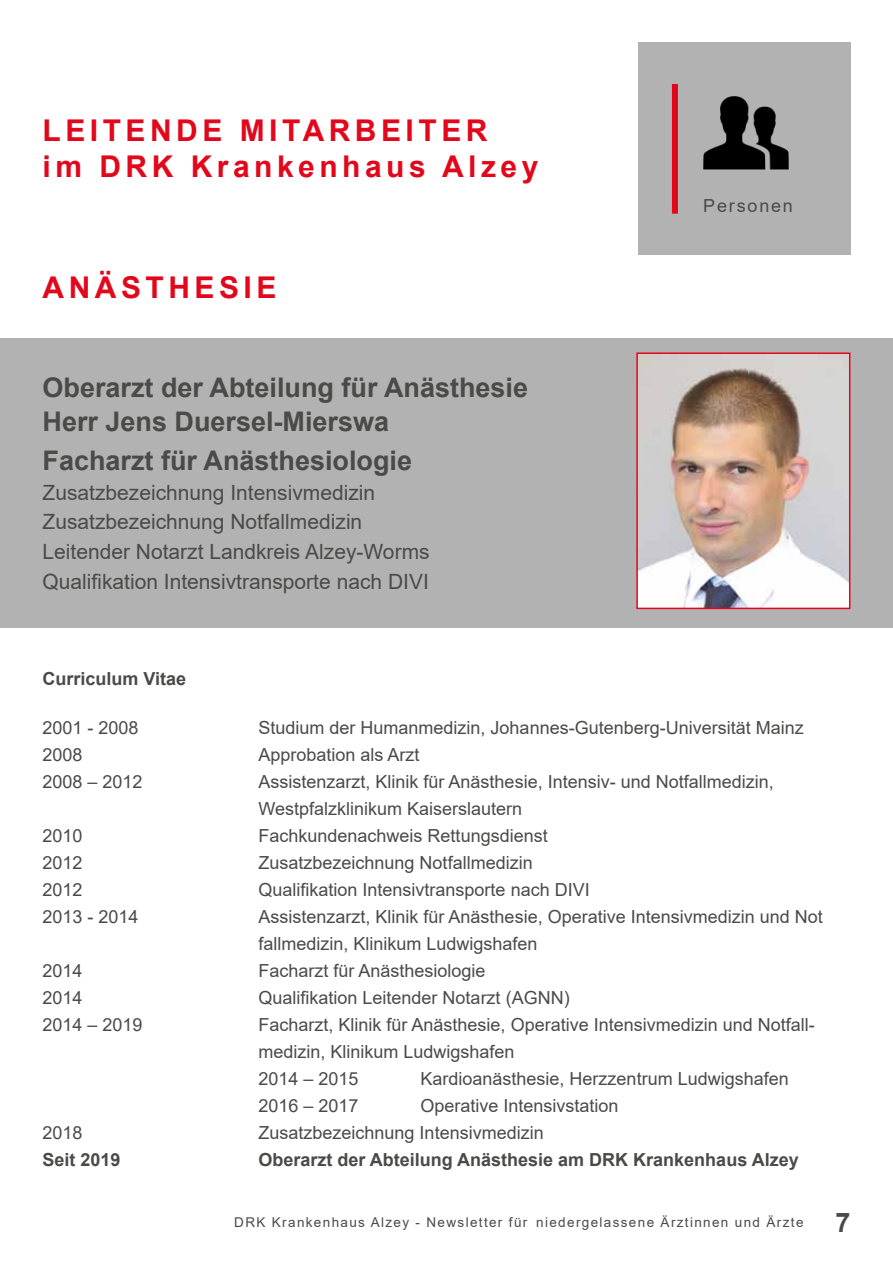
<style>
.page{position:relative;width:893px;height:1263px;background:#fff}
.page>*{position:absolute;margin:0;border:0;box-sizing:border-box;transform-origin:0 0}
.t1{font:700 30px/36px "Arial";letter-spacing:.15em;color:#e2071b}
.t2{font:700 27px/34.5px "Arial";color:#4a4a49}
.t3{font:21px/29.7px "Arial";color:#4a4a49}
.t4{font:18px/27px "Arial";color:#4a4a49}
.t5{font:700 18px "Arial";color:#4a4a49}
.t6{font:18px "Arial";letter-spacing:.1em;color:#4a4a49}
.t7{font:13.5px "Arial";letter-spacing:.1em;color:#4a4a49}
.s1{color:#fff}
.s2{font-weight:700;font-size:27px}
</style>
<div class="page">
<div style="left:1px;top:338px;width:892px;height:290px;background:#b3b2b2"></div>
<div style="left:638px;top:43px;width:212px;height:212px;background:#b3b2b2"></div>
<img style="left:703px;top:96px;width:85px;height:73px">
<div style="left:672px;top:84px;width:6px;height:130px;background:#e2071b"></div>
<img style="left:639px;top:355px;width:208px;height:251px">
<div style="left:636px;top:352px;width:214px;height:257px;border:2px solid #e2071b"></div>
<h1 class="t1" style="left:43px;top:113px;width:497px">LEITENDE MITARBEITER<br>im DRK Krankenhaus Alzey</h1>
<h1 class="t1" style="left:43px;top:269px;width:235px">ANÄSTHESIE</h1>
<h2 class="t2" style="left:43px;top:370px;width:487px">Oberarzt der Abteilung für Anästhesie<br>Herr Jens Duersel-Mierswa</h2>
<h2 class="t2" style="left:43px;top:443px;width:371px">Facharzt für Anästhesiologie</h2>
<p class="t3" style="left:43px;top:477px;width:389px">Zusatzbezeichnung Intensivmedizin Zusatzbezeichnung Notfallmedizin Leitender Notarzt Landkreis Alzey-Worms Qualifikation Intensivtransporte nach DIVI</p>
<p class="t6" style="left:703px;top:193px;width:91px">Personen</p>
<p class="t5" style="left:43px;top:666px;width:145px">Curriculum Vitae</p>
<p class="t4" style="left:43px;top:714px;width:98px">2001 - 2008</p>
<p class="t4" style="left:259px;top:714px;width:547px">Studium der Humanmedizin, Johannes-Gutenberg-Universität Mainz</p>
<p class="t4" style="left:43px;top:741px;width:42px">2008</p>
<p class="t4" style="left:259px;top:741px;width:163px">Approbation als Arzt</p>
<p class="t4" style="left:43px;top:768px;width:102px">2008 – 2012</p>
<p class="t4" style="left:259px;top:768px;width:517px">Assistenzarzt, Klinik für Anästhesie, Intensiv- und Notfallmedizin,<br>Westpfalzklinikum Kaiserslautern</p>
<p class="t4" style="left:43px;top:822px;width:42px">2010</p>
<p class="t4" style="left:259px;top:822px;width:291px">Fachkundenachweis Rettungsdienst</p>
<p class="t4" style="left:43px;top:849px;width:42px">2012</p>
<p class="t4" style="left:259px;top:849px;width:276px">Zusatzbezeichnung Notfallmedizin</p>
<p class="t4" style="left:43px;top:876px;width:42px">2012</p>
<p class="t4" style="left:259px;top:876px;width:333px">Qualifikation Intensivtransporte nach DIVI</p>
<p class="t4" style="left:43px;top:903px;width:98px">2013 - 2014</p>
<p class="t4" style="left:259px;top:903px;width:566px">Assistenzarzt, Klinik für Anästhesie, Operative Intensivmedizin und Not fallmedizin, Klinikum Ludwigshafen</p>
<p class="t4" style="left:43px;top:957px;width:42px">2014</p>
<p class="t4" style="left:259px;top:957px;width:229px">Facharzt für Anästhesiologie</p>
<p class="t4" style="left:43px;top:984px;width:42px">2014</p>
<p class="t4" style="left:259px;top:984px;width:313px">Qualifikation Leitender Notarzt (AGNN)</p>
<p class="t4" style="left:43px;top:1011px;width:102px">2014 – 2019</p>
<p class="t4" style="left:259px;top:1011px;width:558px">Facharzt, Klinik für Anästhesie, Operative Intensivmedizin und Notfall&shy;medizin, Klinikum Ludwigshafen<br>2014 – 2015</p>
<p class="t4" style="left:421px;top:1065px;width:370px">Kardioanästhesie, Herzzentrum Ludwigshafen</p>
<p class="t4" style="left:259px;top:1092px;width:102px">2016 – 2017</p>
<p class="t4" style="left:421px;top:1092px;width:200px">Operative Intensivstation</p>
<p class="t4" style="left:43px;top:1119px;width:42px">2018</p>
<p class="t4" style="left:259px;top:1119px;width:287px">Zusatzbezeichnung Intensivmedizin</p>
<p class="t5" style="left:43px;top:1147px;width:80px">Seit 2019</p>
<p class="t5" style="left:259px;top:1147px;width:542px">Oberarzt der Abteilung Anästhesie am DRK Krankenhaus Alzey</p>
<p class="t7" style="left:234px;top:1213px;width:618px">DRK Krankenhaus Alzey - Newsletter für <span class="s1">f</span>niedergelassene Ärztinnen und Ärzte <span class="s2">7</span></p>
</div>
